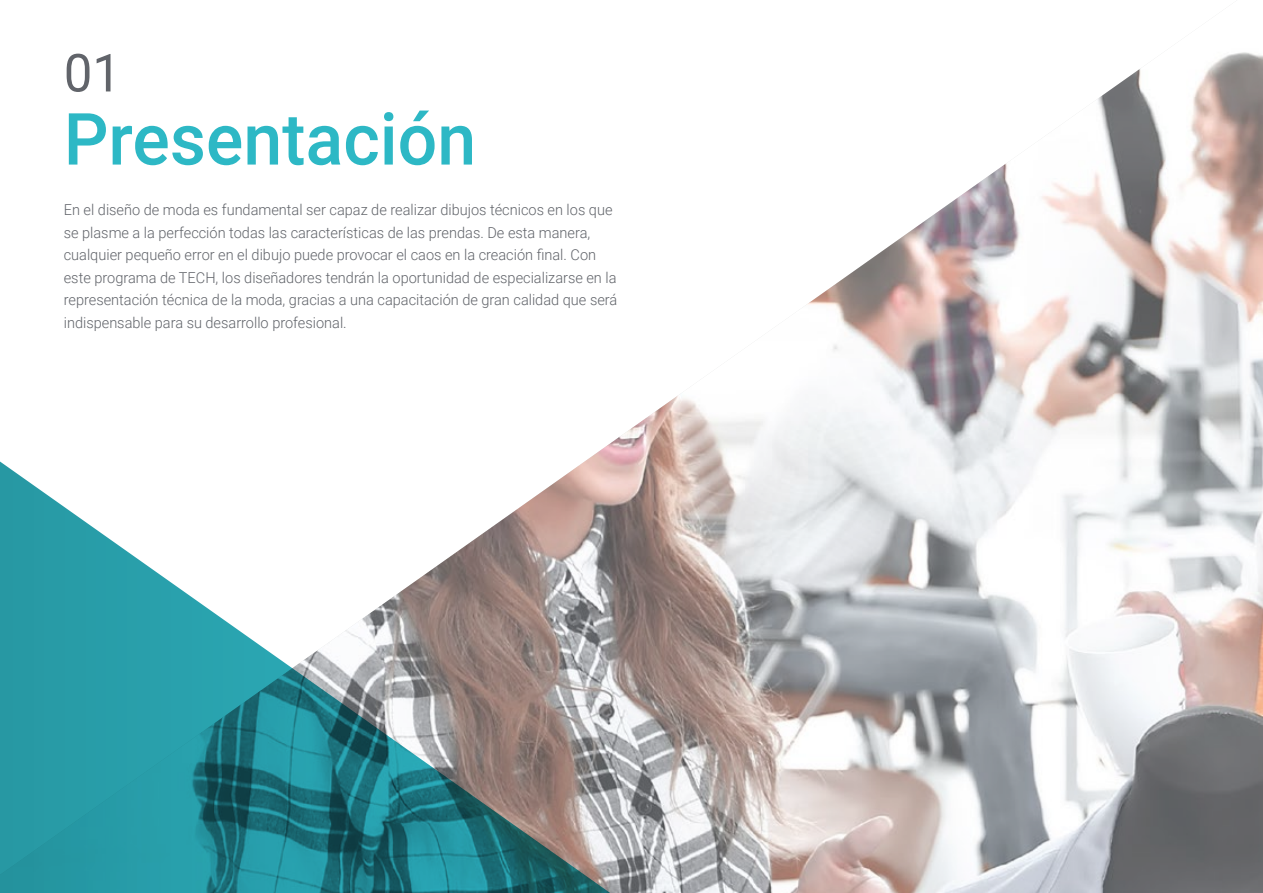
<style>
.page{position:relative;width:1263px;height:893px;background:#fff}
.page>*{position:absolute;margin:0;border:0;box-sizing:border-box;transform-origin:0 0}
.t1{font:500 72px "Roboto";color:#2db8c5}
.t2{font:52.5px "Roboto";color:#61646a}
.t3{font:300 15px/22.5px "Roboto";color:#61646a}
</style>
<div class="page">
<img style="left:607px;top:52px;width:656px;height:841px">
<svg style="left:0;top:446px;width:640px;height:447px"></svg>
<h2 class="t2" style="left:64px;top:36px;width:59px">01</h2>
<h1 class="t1" style="left:64px;top:89px;width:414px">Presentación</h1>
<p class="t3" style="left:64px;top:198px;width:555px">En el diseño de moda es fundamental ser capaz de realizar dibujos técnicos en los que se plasme a la perfección todas las características de las prendas. De esta manera, cualquier pequeño error en el dibujo puede provocar el caos en la creación final. Con este programa de TECH, los diseñadores tendrán la oportunidad de especializarse en la representación técnica de la moda, gracias a una capacitación de gran calidad que será indispensable para su desarrollo profesional.</p>
</div>
